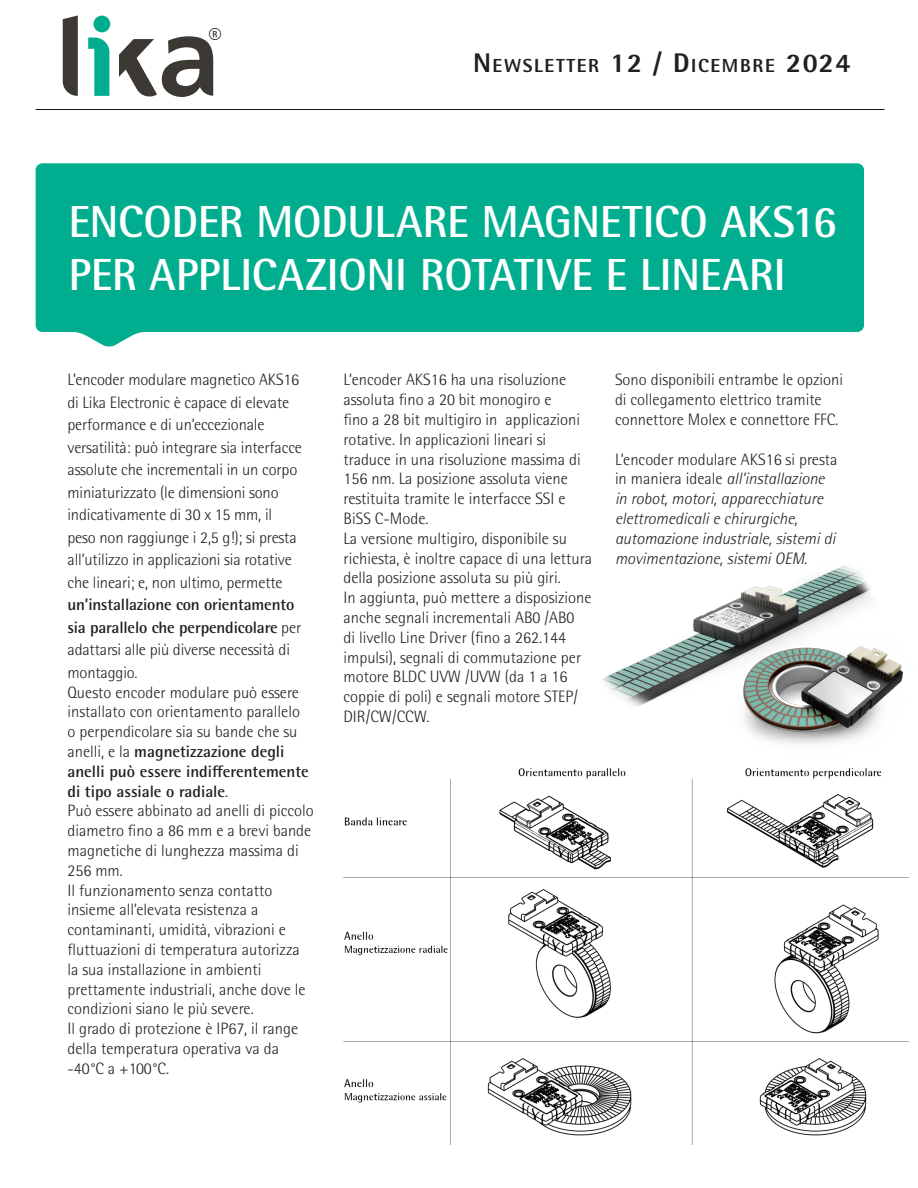
<style>
.page{position:relative;width:918px;height:1188px;background:#fff}
.page>*{position:absolute;margin:0;border:0;box-sizing:border-box;transform-origin:0 0}
.Headline{font:700 45px/52.5px "Rotis Semi Sans Pro";letter-spacing:-.01em;color:#fff}
.t1{font:800 18.9px "Rotis Semi Sans Pro";letter-spacing:.085em;color:#231f20}
.t2{font:300 16.5px/19.8px "Rotis Semi Sans Pro";color:#231f20}
.t3{font:italic 300 16.5px/19.8px "Rotis Semi Sans Pro";color:#231f20}
.t4{font:15px "Rotis Circle";color:#231f20}
.s1{font-size:27px}
.s2{font-weight:700}
.s3{font-style:normal}
</style>
<div class="page">
<img style="left:343px;top:768px;width:565px;height:376px">
<svg style="left:36px;top:163px;width:828px;height:184px;background:#14b397"></svg>
<hr style="left:36px;top:109px;width:849px;height:1px;background:#231f20">
<svg style="left:63px;top:15px;width:15px;height:81px"></svg>
<div style="left:93px;top:16px;width:17px;height:16px;background:#00ad8e;border-radius:50%"></div>
<svg style="left:119px;top:36px;width:94px;height:61px"></svg>
<svg style="left:88px;top:38px;width:21px;height:58px"></svg>
<img style="left:602px;top:565px;width:269px;height:142px">
<img style="left:716px;top:636px;width:187px;height:108px">
<p class="t4" style="left:209px;top:26px;width:14px">R</p>
<p class="t1" style="left:473px;top:54px;width:379px"><span class="s1">N</span>EWSLETTER <span class="s1">12 / D</span>ICEMBRE <span class="s1">2024</span></p>
<p class="Headline" style="left:69px;top:196px;width:770px">ENCODER MODULARE MAGNETICO AKS16<br>PER APPLICAZIONI ROTATIVE E LINEARI</p>
<p class="t2" style="left:68px;top:369px;width:236px;line-height:22.5px">L’encoder modulare magnetico AKS16 di Lika Electronic è capace di elevate performance e di un’eccezionale versatilità: può integrare sia interfacce assolute che incrementali in un corpo miniaturizzato (le dimensioni sono indicativamente di 30 x 15 mm, il peso non raggiunge i 2,5 g!); si presta all’utilizzo in applicazioni sia rotative che lineari; e, non ultimo, permette <span class="s2">un’installazione con orientamento sia parallelo che perpendicolare</span> per adattarsi alle più diverse necessità di montaggio.</p>
<p class="t2" style="left:68px;top:682px;width:243px">Questo encoder modulare può essere installato con orientamento parallelo o perpendicolare sia su bande che su anelli, e la <span class="s2">magnetizzazione degli anelli può essere indifferentemente di tipo assiale o radiale</span>.</p>
<p class="t2" style="left:68px;top:801px;width:248px">Può essere abbinato ad anelli di piccolo diametro fino a 86 mm e a brevi bande magnetiche di lunghezza massima di<br>256 mm.</p>
<p class="t2" style="left:68px;top:880px;width:240px">Il funzionamento senza contatto insieme all’elevata resistenza a contaminanti, umidità, vibrazioni e fluttuazioni di temperatura autorizza la sua installazione in ambienti prettamente industriali, anche dove le condizioni siano le più severe.</p>
<p class="t2" style="left:68px;top:1019px;width:232px">Il grado di protezione è IP67, il range della temperatura operativa va da -40°C a +100°C.</p>
<p class="t2" style="left:344px;top:370px;width:239px">L’encoder AKS16 ha una risoluzione assoluta fino a 20 bit monogiro e<br>fino a 28 bit multigiro in applicazioni rotative. In applicazioni lineari si traduce in una risoluzione massima di 156 nm. La posizione assoluta viene restituita tramite le interfacce SSI e BiSS C-Mode.</p>
<p class="t2" style="left:344px;top:529px;width:250px">La versione multigiro, disponibile su richiesta, è inoltre capace di una lettura della posizione assoluta su più giri.</p>
<p class="t2" style="left:344px;top:588px;width:250px">In aggiunta, può mettere a disposizione anche segnali incrementali AB0 /AB0<br>di livello Line Driver (fino a 262.144 impulsi), segnali di commutazione per motore BLDC UVW /UVW (da 1 a 16 coppie di poli) e segnali motore STEP/ DIR/CW/CCW.</p>
<p class="t2" style="left:615px;top:370px;width:230px">Sono disponibili entrambe le opzioni di collegamento elettrico tramite connettore Molex e connettore FFC.</p>
<p class="t3" style="left:615px;top:449px;width:224px"><span class="s3">L’encoder modulare AKS16 si presta in maniera ideale</span> all’installazione in robot, motori, apparecchiature elettromedicali e chirurgiche, automazione industriale, sistemi di movimentazione, sistemi OEM.</p>
</div>
